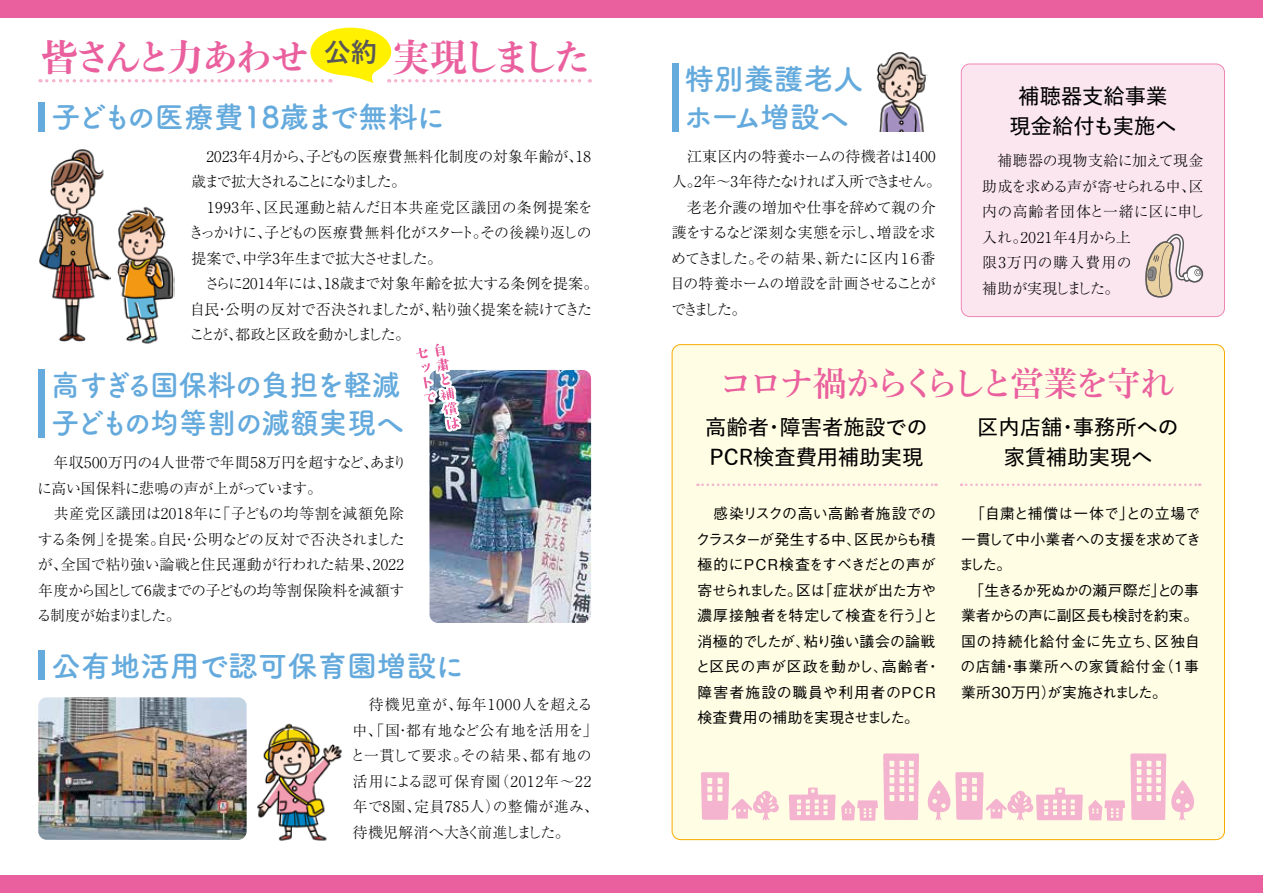
<style>
.page{position:relative;width:1263px;height:893px;background:#fff}
.page>*{position:absolute;margin:0;border:0;box-sizing:border-box;transform-origin:0 0}
.t1{font:700 37.2px "Yu Min Std N";letter-spacing:-.13em;color:#ea609e}
.t2{font:600 34.05px "Yu Min Pr 6 N";letter-spacing:-.105em;color:#ea609e}
.t3{font:700 29.7px/38.2px "Tsuku A Rd Gothic";color:#65aadd}
.t4{font:700 29.7px/38.2px "Tsuku A Rd Gothic";letter-spacing:-.04em;color:#65aadd;scale:.96 1}
.t5{font:700 29.7px "Tsuku A Rd Gothic";letter-spacing:-.03em;color:#65aadd}
.t6{font:700 26.55px "Yu Go Pr 6 N";color:#595757}
.t7{font:600 21.3px/29.7px "Yu Go Pr 6 N";color:#000;text-align:center}
.t8{font:500 14.85px/25.5px "Gothic BBB Pro";color:#000}
.t9{font:300 14.85px/25.5px "Ryumin Pro";letter-spacing:-.01em;color:#000}
.t10{font:300 14.85px/25.5px "Ryumin Pro";letter-spacing:-.035em;color:#000}
.t11{font:300 14.85px/25.5px "Ryumin Pro";letter-spacing:-.045em;color:#000}
.t12{font:300 14.85px/25.5px "Ryumin Pro";letter-spacing:.025em;color:#000}
</style>
<div class="page">
<div style="left:0;top:0;width:1263px;height:17px;background:#ea609e"></div>
<div style="left:0;top:876px;width:1263px;height:17px;background:#ea609e"></div>
<div style="left:961px;top:64px;width:263px;height:253px;background:#fbe6ef;border-radius:9px"></div>
<div style="left:961px;top:64px;width:264px;height:253px;border:1px solid #ee87b4;border-radius:9px"></div>
<div style="left:672px;top:345px;width:552px;height:495px;background:#fffde4;border-radius:9px"></div>
<img style="left:38px;top:697px;width:209px;height:143px">
<img style="left:429px;top:370px;width:162px;height:253px">
<svg style="left:701px;top:772px;width:78px;height:49px"></svg>
<svg style="left:789px;top:753px;width:130px;height:68px"></svg>
<svg style="left:928px;top:753px;width:266px;height:68px"></svg>
<div style="left:672px;top:64px;width:6px;height:68px;background:#65aadd"></div>
<div style="left:38px;top:370px;width:7px;height:68px;background:#65aadd"></div>
<div style="left:38px;top:651px;width:7px;height:29px;background:#65aadd"></div>
<svg style="left:1145px;top:234px;width:59px;height:64px"></svg>
<svg style="left:697px;top:483px;width:239px;height:3px"></svg>
<svg style="left:961px;top:483px;width:239px;height:3px"></svg>
<div style="left:38px;top:102px;width:7px;height:30px;background:#65aadd"></div>
<img style="left:117px;top:206px;width:57px;height:138px">
<img style="left:39px;top:149px;width:72px;height:193px">
<img style="left:257px;top:723px;width:85px;height:118px">
<img style="left:876px;top:52px;width:51px;height:80px">
<svg style="left:47px;top:28px;width:543px;height:55px"></svg>
<img style="left:416px;top:343px;width:48px;height:162px">
<h1 class="t1" style="left:41px;top:29px;width:551px">皆さんと力あわせ　　 実現しました</h1>
<h3 class="t6" style="left:324px;top:37px;width:55px">公約</h3>
<h3 class="t5" style="left:51px;top:94px;width:396px">子どもの医療費18歳まで無料に</h3>
<p class="t10" style="left:189px;top:142px;width:411px">　2023年4月から、子どもの医療費無料化制度の対象年齢が、18歳まで拡大されることになりました。<br>　1993年、区民運動と結んだ日本共産党区議団の条例提案をきっかけに、子どもの医療費無料化がスタート。その後繰り返しの提案で、中学3年生まで拡大させました。<br>　さらに2014年には、18歳まで対象年齢を拡大する条例を提案。自民・公明の反対で否決されましたが、粘り強く提案を続けてきたことが、都政と区政を動かしました。</p>
<h3 class="t4" style="left:51px;top:364px;width:369px">高すぎる国保料の負担を軽減子どもの均等割の減額実現へ</h3>
<p class="t9" style="left:37px;top:448px;width:372px">　年収500万円の4人世帯で年間58万円を超すなど、あまりに高い国保料に悲鳴の声が上がっています。<br>　共産党区議団は2018年に「子どもの均等割を減額免除する条例」を提案。自民・公明などの反対で否決されましたが、全国で粘り強い論戦と住民運動が行われた結果、2022年度から国として6歳までの子どもの均等割保険料を減額する制度が始まりました。</p>
<h3 class="t3" style="left:51px;top:645px;width:415px">公有地活用で認可保育園増設に</h3>
<p class="t12" style="left:351px;top:691px;width:250px">　待機児童が、毎年1000人を超える中、「国・都有地など公有地を活用を」と一貫して要求。その結果、都有地の活用による認可保育園（2012年〜22年で8園、定員785人）の整備が進み、待機児解消へ大きく前進しました。</p>
<h3 class="t3" style="left:684px;top:58px;width:181px">特別養護老人ホーム増設へ</h3>
<p class="t11" style="left:670px;top:142px;width:272px">　江東区内の特養ホームの待機者は1400人。2年〜3年待たなければ入所できません。　老老介護の増加や仕事を辞めて親の介護をするなど深刻な実態を示し、増設を求めてきました。その結果、新たに区内１６番目の特養ホームの増設を計画させることができました。</p>
<h3 class="t7" style="left:1009px;top:78px;width:168px">補聴器支給事業現金給付も実施へ</h3>
<p class="t9" style="left:982px;top:147px;width:224px">　補聴器の現物支給に加えて現金助成を求める声が寄せられる中、区内の高齢者団体と一緒に区に申し入れ。2021年4月から上<br>限3万円の購入費用の<br>補助が実現しました。</p>
<h2 class="t2" style="left:719px;top:364px;width:457px">コロナ禍からくらしと営業を守れ</h2>
<h3 class="t7" style="left:705px;top:410px;width:224px;text-align:left">高齢者・障害者施設での<br>PCR検査費用補助実現</h3>
<h3 class="t7" style="left:977px;top:410px;width:203px">区内店舗・事務所への家賃補助実現へ</h3>
<p class="t8" style="left:695px;top:499px;width:246px">　感染リスクの高い高齢者施設でのクラスターが発生する中、区民からも積極的にPCR検査をすべきだとの声が寄せられました。区は「症状が出た方や濃厚接触者を特定して検査を行う」と消極的でしたが、粘り強い議会の論戦と区民の声が区政を動かし、高齢者・障害者施設の職員や利用者のPCR検査費用の補助を実現させました。</p>
<p class="t8" style="left:959px;top:499px;width:243px">　「自粛と補償は一体で」との立場で一貫して中小業者への支援を求めてきました。<br>　「生きるか死ぬかの瀬戸際だ」との事業者からの声に副区長も検討を約束。国の持続化給付金に先立ち、区独自の店舗・事業所への家賃給付金（1事業所30万円）が実施されました。</p>
</div>
